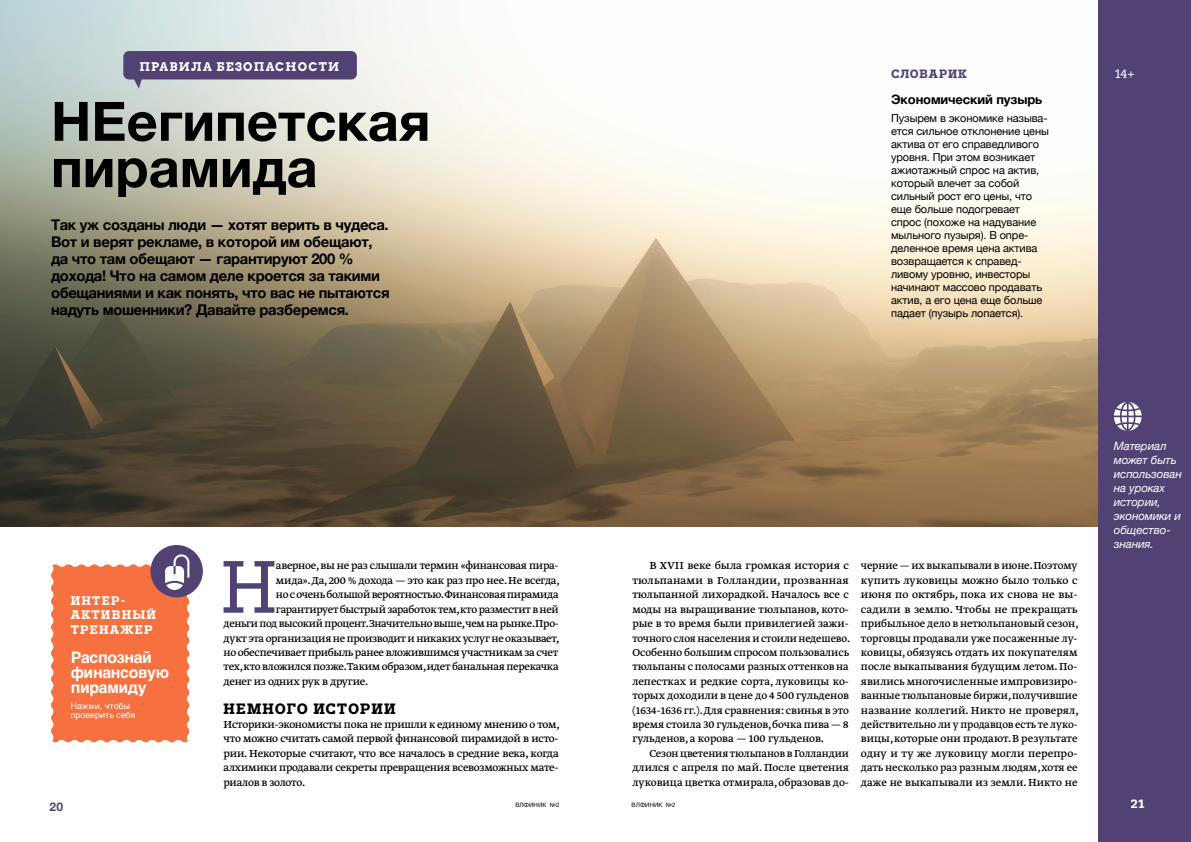
<style>
.page{position:relative;width:1191px;height:842px;background:#fff}
.page>*{position:absolute;margin:0;border:0;box-sizing:border-box;transform-origin:0 0}
.t1{font:73.7px "Trivia Slab";color:#524273}
.t2{font:700 54.4px/46.3px "Helvetica Neue";color:#000}
.t3{font:700 15.9px/14.7px "Helvetica";letter-spacing:-.02em;color:#fff}
.t4{font:700 15px "Trivia Slab";letter-spacing:.075em;color:#000}
.t5{font:700 14.8px/17px "Helvetica Neue";letter-spacing:-.02em;color:#000}
.t6{font:700 13px "Helvetica Neue";letter-spacing:-.01em;color:#000}
.t7{font:700 12.5px/14.7px "Trivia Slab";letter-spacing:.1em;color:#fff}
.t8{font:12px/14.4px "Greta Text Pro";letter-spacing:-.02em;color:#000;text-align:justify}
.t9{font:700 12px "Arvo";letter-spacing:.1em;color:#fff}
.t10{font:700 12px "Trivia Slab";letter-spacing:.08em;color:#524273}
.t11{font:12px "Trivia Slab";color:#fff}
.t12{font:700 12px "Helvetica Neue";color:#524273}
.t13{font:700 12px "Trivia Slab";color:#fff}
.t14{font:italic 11.6px/14px "Helvetica Neue";letter-spacing:-.01em;color:#fff}
.t15{font:11px/13px "Helvetica Neue";letter-spacing:-.01em;color:#000}
.t16{font:8.7px/8.8px "Helvetica";letter-spacing:.01em;color:#fff}
.t17{font:6px "Helvetica Neue";letter-spacing:.015em;color:#000}
</style>
<div class="page">
<img style="left:0;top:0;width:1098px;height:526px">
<div style="left:1098px;top:0;width:93px;height:842px;background:#524273"></div>
<div style="left:123px;top:51px;width:234px;height:28px;background:#524273;border-radius:6px"></div>
<svg style="left:134px;top:79px;width:9px;height:10px"></svg>
<svg style="left:1113px;top:402px;width:28px;height:29px"></svg>
<div style="left:150px;top:545px;width:53px;height:52px;background:#524273;border-radius:50%"></div>
<svg style="left:51px;top:554px;width:139px;height:189px;background:#ef7b52"></svg>
<p class="t9" style="left:139px;top:59px;width:201px">ПРАВИЛА БЕЗОПАСНОСТИ</p>
<h2 class="t2" style="left:51px;top:100px;width:381px">НЕегипетская пирамида</h2>
<p class="t5" style="left:51px;top:216px;width:340px">Так уж созданы люди — хотят верить в чудеса.<br>Вот и верят рекламе, в которой им обещают, да что там обещают — гарантируют 200 % дохода! Что на самом деле кроется за такими обещаниями и как понять, что вас не пытаются надуть мошенники? Давайте разберемся.</p>
<p class="t7" style="left:71px;top:593px;width:87px">ИНТЕР-<br>АКТИВНЫЙ<br>ТРЕНАЖЕР</p>
<h3 class="t3" style="left:71px;top:651px;width:100px">Распознай финансовую пирамиду</h3>
<p class="t16" style="left:71px;top:702px;width:66px">Нажми, чтобы проверить себя</p>
<h1 class="t1" style="left:221px;top:548px;width:57px">Н</h1>
<p class="t8" style="left:276px;top:559px;width:284px">аверное, вы не раз слышали термин «финансовая пира-</p>
<p class="t8" style="left:276px;top:573px;width:285px">мида». Да, 200 % дохода — это как раз про нее. Не всегда,</p>
<p class="t8" style="left:276px;top:588px;width:284px">но с очень большой вероятностью.Финансовая пирамида</p>
<p class="t8" style="left:276px;top:602px;width:284px">гарантирует быстрый заработок тем,кто разместит в ней</p>
<p class="t8" style="left:223px;top:617px;width:336px">деньги под высокий процент.Значительно выше,чем на рынке.Про-</p>
<p class="t8" style="left:223px;top:631px;width:338px">дукт эта организация не производит и никаких услуг не оказывает,</p>
<p class="t8" style="left:223px;top:645px;width:336px">но обеспечивает прибыль ранее вложившимся участникам за счет</p>
<p class="t8" style="left:223px;top:660px;width:337px">тех,кто вложился позже.Таким образом,идет банальная перекачка</p>
<p class="t8" style="left:223px;top:674px;width:146px">денег из одних рук в другие.</p>
<p class="t4" style="left:223px;top:700px;width:174px">НЕМНОГО ИСТОРИИ</p>
<p class="t8" style="left:223px;top:717px;width:338px">Историки-экономисты пока не пришли к единому мнению о том, что можно считать самой первой финансовой пирамидой в исто&shy;рии. Некоторые считают, что все началось в средние века, когда алхимики продавали секреты превращения всевозможных мате&shy;риалов в золото.</p>
<p class="t10" style="left:891px;top:67px;width:77px">СЛОВАРИК</p>
<p class="t6" style="left:891px;top:89px;width:153px">Экономический пузырь</p>
<p class="t15" style="left:891px;top:112px;width:159px">Пузырем в экономике называ&shy;ется сильное отклонение цены актива от его справедливого уровня. При этом возникает ажиотажный спрос на актив, который влечет за собой сильный рост его цены, что еще больше подогревает спрос (похоже на надувание мыльного пузыря). В опре&shy;деленное время цена актива возвращается к справед&shy;ливому уровню, инвесторы начинают массово продавать актив, а его цена еще больше падает (пузырь лопается).</p>
<p class="t11" style="left:1113px;top:67px;width:23px">14+</p>
<p class="t8" style="left:632px;top:559px;width:219px;text-indent:17px">В XVII веке была громкая история с тюльпанами в Голландии, прозванная тюльпанной лихорадкой. Началось все с моды на выращивание тюльпанов, кото&shy;рые в то время были привилегией зажи&shy;точного слоя населения и стоили недешево.<br>Особенно большим спросом пользовались тюльпаны с полосами разных оттенков на лепестках и редкие сорта, луковицы ко&shy;торых доходили в цене до 4 500 гульденов (1634-1636 гг.).Для сравнения: свинья в это время стоила 30 гульденов,бочка пива — 8 гульденов, а корова — 100 гульденов.</p>
<p class="t8" style="left:632px;top:746px;width:218px;text-indent:17px">Сезон цветения тюльпанов в Голландии длился с апреля по май. После цветения луковица цветка отмирала, образовав до-</p>
<p class="t8" style="left:861px;top:559px;width:219px">черние — их выкапывали в июне.Поэтому купить луковицы можно было только с июня по октябрь, пока их снова не вы&shy;садили в землю. Чтобы не прекращать прибыльное дело в нетюльпановый сезон, торговцы продавали уже посаженные лу&shy;ковицы, обязуясь отдать их покупателям после выкапывания будущим летом. По&shy;явились многочисленные импровизиро&shy;ванные тюльпановые биржи,получившие название коллегий. Никто не проверял, действительно ли у продавцов есть те луко&shy;вицы, которые они продают. В результате одну и ту же луковицу могли перепро&shy;дать несколько раз разным людям,хотя ее даже не выкапывали из земли. Никто не</p>
<p class="t14" style="left:1113px;top:439px;width:70px">Материал может быть использован на уроках истории, экономики и общество&shy;знания.</p>
<p class="t12" style="left:50px;top:797px;width:15px">20</p>
<p class="t13" style="left:1130px;top:797px;width:16px">21</p>
<p class="t17" style="left:515px;top:801px;width:46px">ВЛФИНИК №2</p>
<p class="t17" style="left:631px;top:801px;width:46px">ВЛФИНИК №2</p>
</div>
